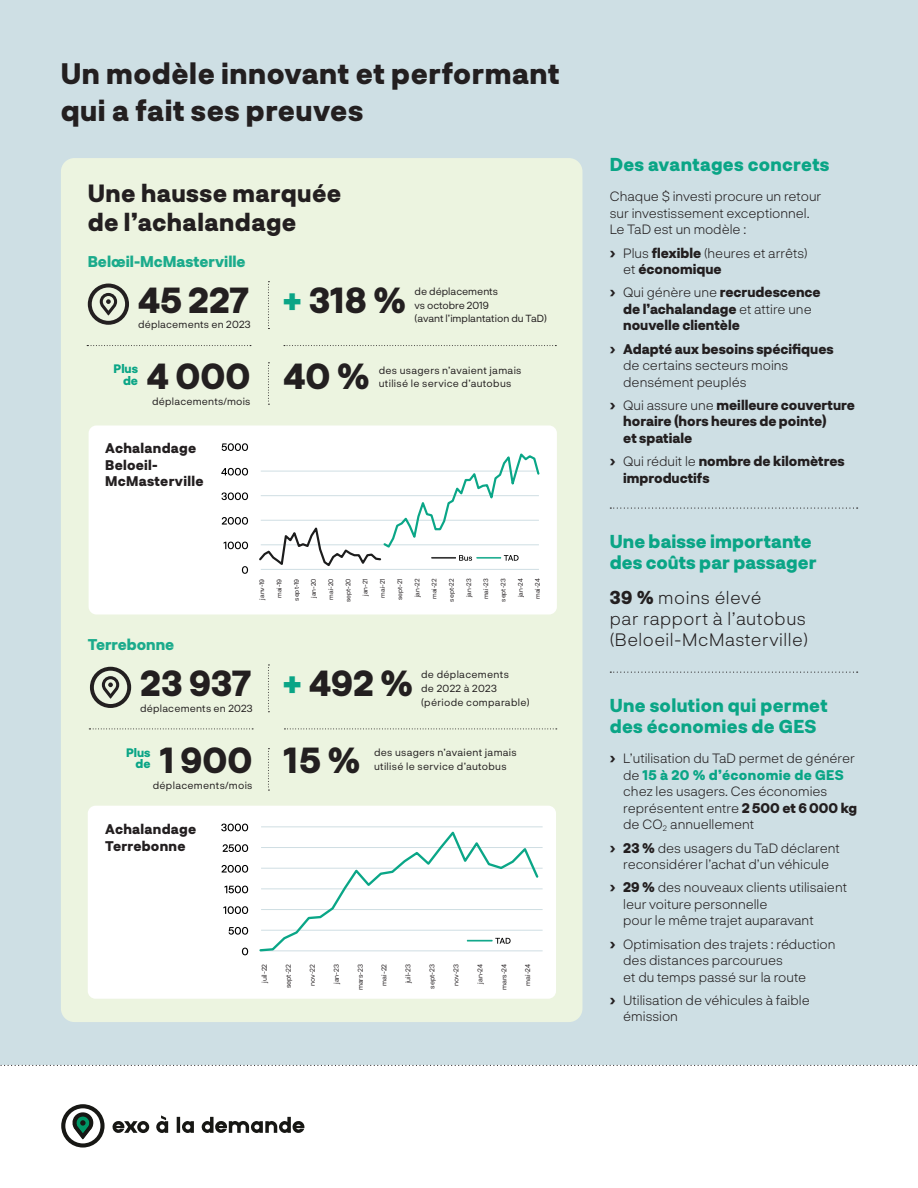
<style>
.page{position:relative;width:918px;height:1188px;background:#fff}
.page>*{position:absolute;margin:0;border:0;box-sizing:border-box;transform-origin:0 0}
.t1{font:800 34.95px "Neurial Grotesk";color:#231f20}
.t2{font:800 28.5px/37.5px "Neurial Grotesk";letter-spacing:.02em;color:#231f20}
.t3{font:800 24px/28.8px "Neurial Grotesk";letter-spacing:.02em;color:#231f20}
.t4{font:800 18px/21.6px "Neurial Grotesk";letter-spacing:.02em;color:#0aa586}
.t5{font:300 18px/21px "Neurial Grotesk";letter-spacing:.03em;color:#231f20}
.t6{font:800 15px "Neurial Grotesk";color:#1bab8c}
.t7{font:300 13.5px/16.5px "Neurial Grotesk";color:#231f20}
.t8{font:800 13.5px/16.5px "Neurial Grotesk";color:#231f20}
.t9{font:800 13.5px/16.5px "Neurial Grotesk";letter-spacing:.02em;color:#231f20}
.t10{font:800 11.85px/11.4px "Neurial Grotesk";color:#0aa586;text-align:right}
.t11{font:10.2px/13.6px "Neurial Grotesk";letter-spacing:.025em;color:#231f20}
.t12{font:10.2px/13.6px "Neurial Grotesk";color:#231f20}
.t13{font:6.9px "Neurial Grotesk";color:#241f21}
.t14{font:6.45px "Neurial Grotesk";color:#241f21}
.s1{color:#0aa586}
.s2{font-weight:800}
.s3{font-weight:300}
.s4{font-weight:800;color:#0aa586}
</style>
<div class="page">
<div style="left:0;top:0;width:918px;height:1066px;background:#cedfe4"></div>
<div style="left:61px;top:158px;width:521px;height:864px;background:#ecf4e0;border-radius:14px"></div>
<svg style="left:61px;top:1104px;width:44px;height:44px"></svg>
<svg style="left:112px;top:1121px;width:37px;height:12px"></svg>
<svg style="left:156px;top:1116px;width:12px;height:17px"></svg>
<svg style="left:177px;top:1117px;width:17px;height:16px"></svg>
<svg style="left:201px;top:1117px;width:103px;height:16px"></svg>
<svg style="left:0;top:1065px;width:918px;height:1px"></svg>
<svg style="left:88px;top:284px;width:41px;height:41px"></svg>
<svg style="left:268px;top:281px;width:1px;height:48px"></svg>
<svg style="left:268px;top:362px;width:1px;height:43px"></svg>
<svg style="left:87px;top:345px;width:164px;height:1px"></svg>
<svg style="left:284px;top:345px;width:272px;height:1px"></svg>
<div style="left:89px;top:425px;width:468px;height:189px;background:#fff;border-radius:8px"></div>
<svg style="left:90px;top:667px;width:41px;height:41px"></svg>
<svg style="left:268px;top:665px;width:1px;height:47px"></svg>
<svg style="left:268px;top:748px;width:1px;height:43px"></svg>
<svg style="left:89px;top:728px;width:164px;height:1px"></svg>
<svg style="left:284px;top:728px;width:273px;height:1px"></svg>
<div style="left:88px;top:806px;width:468px;height:193px;background:#fff;border-radius:8px"></div>
<svg style="left:610px;top:672px;width:248px;height:1px"></svg>
<svg style="left:610px;top:508px;width:248px;height:1px"></svg>
<hr style="left:261px;top:569px;width:278px;height:1px;background:#cfdee3">
<svg style="left:242px;top:566px;width:6px;height:8px"></svg>
<svg style="left:224px;top:542px;width:24px;height:7px"></svg>
<svg style="left:222px;top:517px;width:26px;height:8px"></svg>
<svg style="left:222px;top:492px;width:26px;height:8px"></svg>
<svg style="left:221px;top:468px;width:27px;height:8px"></svg>
<svg style="left:222px;top:443px;width:26px;height:8px"></svg>
<svg style="left:259px;top:453px;width:281px;height:113px"></svg>
<hr style="left:261px;top:951px;width:282px;height:1px;background:#cfdee3">
<hr style="left:261px;top:930px;width:282px;height:1px;background:#cfdee3">
<hr style="left:261px;top:909px;width:282px;height:1px;background:#cfdee3">
<hr style="left:261px;top:889px;width:282px;height:1px;background:#cfdee3">
<hr style="left:261px;top:868px;width:282px;height:1px;background:#cfdee3">
<hr style="left:261px;top:847px;width:282px;height:1px;background:#cfdee3">
<hr style="left:261px;top:827px;width:282px;height:1px;background:#cfdee3">
<svg style="left:242px;top:948px;width:6px;height:7px"></svg>
<svg style="left:229px;top:927px;width:19px;height:8px"></svg>
<svg style="left:223px;top:906px;width:25px;height:8px"></svg>
<svg style="left:224px;top:886px;width:24px;height:7px"></svg>
<svg style="left:222px;top:865px;width:26px;height:8px"></svg>
<svg style="left:223px;top:844px;width:25px;height:8px"></svg>
<svg style="left:221px;top:824px;width:27px;height:7px"></svg>
<svg style="left:259px;top:831px;width:281px;height:121px"></svg>
<p class="t2" style="left:61px;top:53px;width:500px">Un modèle innovant et performant qui a fait ses preuves</p>
<p class="t3" style="left:88px;top:178px;width:255px">Une hausse marquée de l’achalandage</p>
<p class="t6" style="left:88px;top:251px;width:159px">Belœil-McMasterville</p>
<p class="t1" style="left:138px;top:274px;width:112px">45 227</p>
<p class="t11" style="left:138px;top:317px;width:114px">déplacements en 2023</p>
<p class="t10" style="left:114px;top:363px;width:26px">Plus de</p>
<p class="t1" style="left:147px;top:351px;width:105px">4 000</p>
<p class="t11" style="left:152px;top:394px;width:100px">déplacements/mois</p>
<p class="t9" style="left:105px;top:439px;width:100px">Achalandage<br>Beloeil-<br>McMasterville</p>
<p class="t1" style="left:282px;top:274px;width:126px"><span class="s1">+</span> 318 %</p>
<p class="t12" style="left:415px;top:284px;width:134px">de déplacements<br>vs octobre 2019<br>(avant l’implantation du TaD)</p>
<p class="t1" style="left:284px;top:351px;width:88px">40 %</p>
<p class="t11" style="left:379px;top:363px;width:144px">des usagers n’avaient jamais utilisé le service d’autobus</p>
<p class="t6" style="left:88px;top:633px;width:88px">Terrebonne</p>
<p class="t14" style="left:257px;top:600px;width:22px;rotate:-90deg">janv-19</p>
<p class="t14" style="left:275px;top:598px;width:21px;rotate:-90deg">mai-19</p>
<p class="t14" style="left:292px;top:601px;width:24px;rotate:-90deg">sept-19</p>
<p class="t14" style="left:309px;top:598px;width:21px;rotate:-90deg">jan-20</p>
<p class="t14" style="left:326px;top:600px;width:23px;rotate:-90deg">mai-20</p>
<p class="t14" style="left:344px;top:602px;width:25px;rotate:-90deg">sept-20</p>
<p class="t14" style="left:361px;top:596px;width:19px;rotate:-90deg">jan-21</p>
<p class="t14" style="left:378px;top:598px;width:21px;rotate:-90deg">mai-21</p>
<p class="t14" style="left:395px;top:600px;width:23px;rotate:-90deg">sept-21</p>
<p class="t14" style="left:413px;top:597px;width:20px;rotate:-90deg">jan-22</p>
<p class="t14" style="left:430px;top:599px;width:22px;rotate:-90deg">mai-22</p>
<p class="t14" style="left:447px;top:602px;width:24px;rotate:-90deg">sept-22</p>
<p class="t14" style="left:464px;top:597px;width:20px;rotate:-90deg">jan-23</p>
<p class="t14" style="left:481px;top:599px;width:22px;rotate:-90deg">mai-23</p>
<p class="t14" style="left:499px;top:602px;width:25px;rotate:-90deg">sept-23</p>
<p class="t14" style="left:516px;top:597px;width:20px;rotate:-90deg">jan-24</p>
<p class="t14" style="left:533px;top:599px;width:22px;rotate:-90deg">mai-24</p>
<p class="t1" style="left:140px;top:657px;width:112px">23 937</p>
<p class="t11" style="left:140px;top:701px;width:114px">déplacements en 2023</p>
<p class="t1" style="left:160px;top:734px;width:94px">1 900</p>
<p class="t11" style="left:153px;top:778px;width:101px">déplacements/mois</p>
<p class="t10" style="left:126px;top:746px;width:26px">Plus de</p>
<p class="t9" style="left:105px;top:820px;width:93px">Achalandage</p>
<p class="t9" style="left:105px;top:837px;width:82px">Terrebonne</p>
<p class="t1" style="left:282px;top:657px;width:133px"><span class="s1">+</span> 492 %</p>
<p class="t11" style="left:421px;top:667px;width:110px">de déplacements<br>de 2022 à 2023 (période comparable)</p>
<p class="t1" style="left:284px;top:734px;width:79px">15 %</p>
<p class="t11" style="left:374px;top:746px;width:144px">des usagers n’avaient jamais utilisé le service d’autobus</p>
<p class="t13" style="left:260px;top:983px;width:20px;rotate:-90deg">juil-22</p>
<p class="t13" style="left:284px;top:988px;width:26px;rotate:-90deg">sept-22</p>
<p class="t13" style="left:308px;top:986px;width:23px;rotate:-90deg">nov-22</p>
<p class="t13" style="left:331px;top:984px;width:21px;rotate:-90deg">jan-23</p>
<p class="t13" style="left:355px;top:990px;width:28px;rotate:-90deg">mars-23</p>
<p class="t13" style="left:379px;top:986px;width:23px;rotate:-90deg">mai-22</p>
<p class="t13" style="left:403px;top:983px;width:20px;rotate:-90deg">juil-23</p>
<p class="t13" style="left:427px;top:989px;width:26px;rotate:-90deg">sept-23</p>
<p class="t13" style="left:451px;top:986px;width:23px;rotate:-90deg">nov-23</p>
<p class="t13" style="left:475px;top:984px;width:21px;rotate:-90deg">jan-24</p>
<p class="t13" style="left:499px;top:990px;width:27px;rotate:-90deg">mars-24</p>
<p class="t13" style="left:523px;top:986px;width:23px;rotate:-90deg">mai-24</p>
<p class="t4" style="left:610px;top:153px;width:221px">Des avantages concrets</p>
<p class="t7" style="left:610px;top:188px;width:213px">Chaque $ investi procure un retour sur investissement exceptionnel.<br>Le TaD est un modèle :</p>
<p class="t7" style="left:623px;top:244px;width:186px;text-indent:-14px"><span class="s2">›</span> Plus <span class="s2">flexible</span> (heures et arrêts) et <span class="s2">économique</span></p>
<p class="t8" style="left:623px;top:283px;width:199px;text-indent:-14px">› <span class="s3">Qui génère une</span> recrudescence de l’achalandage <span class="s3">et attire une </span>nouvelle clientèle</p>
<p class="t7" style="left:623px;top:340px;width:212px;text-indent:-14px"><span class="s2">› Adapté aux besoins spécifiques </span>de certains secteurs moins densément peuplés</p>
<p class="t8" style="left:623px;top:396px;width:233px;text-indent:-14px">› <span class="s3">Qui assure une</span> meilleure couverture horaire (hors heures de pointe)<br>et spatiale</p>
<p class="t8" style="left:623px;top:452px;width:223px;text-indent:-14px">› <span class="s3">Qui réduit le</span> nombre de kilomètres improductifs</p>
<p class="t4" style="left:610px;top:530px;width:208px">Une baisse importante des coûts par passager</p>
<p class="t5" style="left:610px;top:586px;width:200px"><span class="s2">39 %</span> moins élevé<br>par rapport à l’autobus (Beloeil-McMasterville)</p>
<p class="t4" style="left:610px;top:693px;width:220px">Une solution qui permet des économies de GES</p>
<p class="t7" style="left:623px;top:750px;width:235px;text-indent:-14px"><span class="s2">›</span> L’utilisation du TaD permet de générer de <span class="s4">15 à 20 % d’économie de GES </span>chez les usagers. Ces économies représentent entre <span class="s2">2 500 et 6 000 kg </span>de CO<sub>2</sub> annuellement</p>
<p class="t7" style="left:610px;top:839px;width:232px;text-align:center"><span class="s2">› 23 %</span> des usagers du TaD déclarent reconsidérer l’achat d’un véhicule</p>
<p class="t7" style="left:623px;top:879px;width:225px;text-indent:-14px"><span class="s2">› 29 %</span> des nouveaux clients utilisaient leur voiture personnelle<br>pour le même trajet auparavant</p>
<p class="t7" style="left:623px;top:935px;width:214px;text-indent:-14px"><span class="s2">›</span> Optimisation des trajets : réduction des distances parcourues<br>et du temps passé sur la route</p>
<p class="t7" style="left:623px;top:991px;width:188px;text-indent:-14px"><span class="s2">›</span> Utilisation de véhicules à faible émission</p>
</div>
